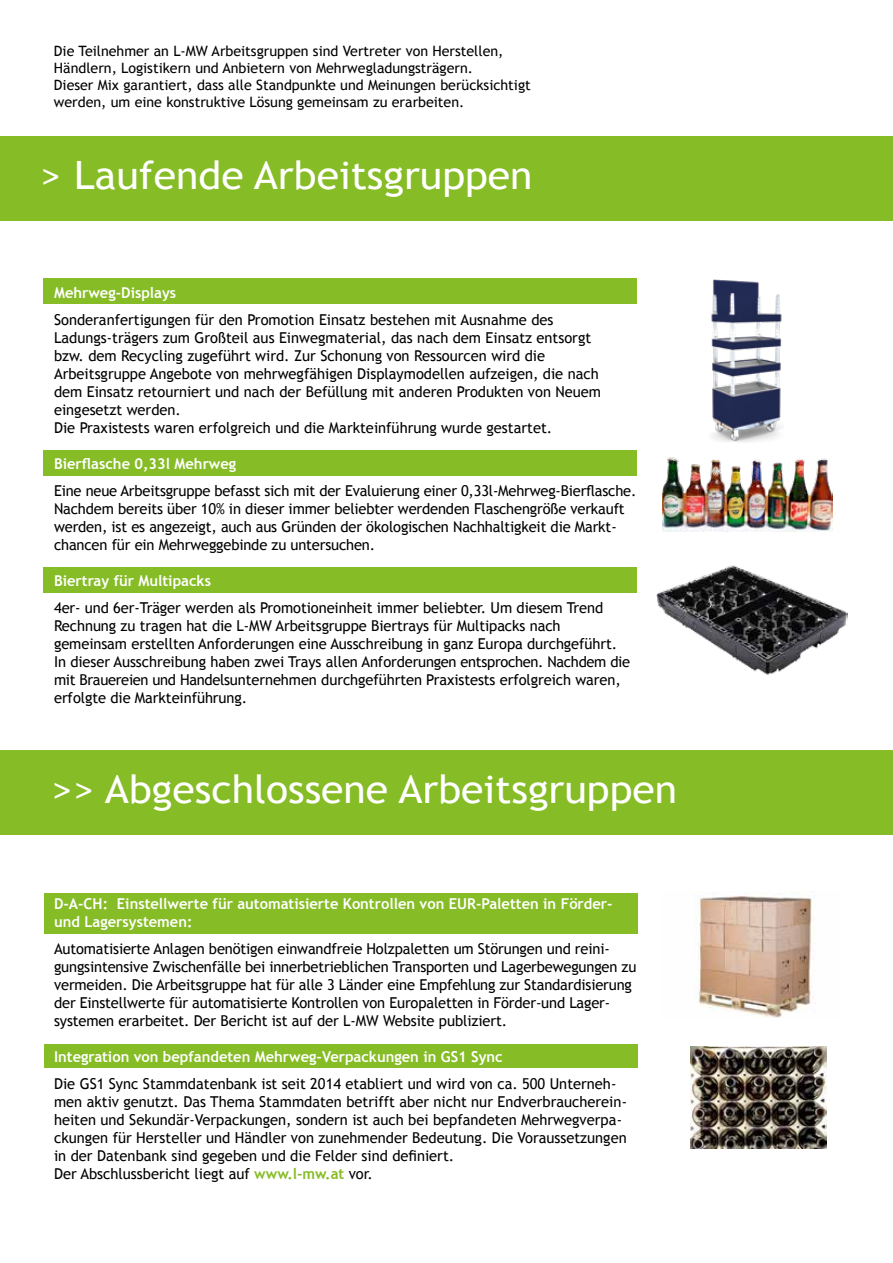
<style>
.page{position:relative;width:893px;height:1263px;background:#fff}
.page>*{position:absolute;margin:0;border:0;box-sizing:border-box;transform-origin:0 0}
.t1{font:39px "Trebuchet MS";color:#fff;scale:1.05 1}
.t2{font:15px/18px "Trebuchet MS";letter-spacing:-.005em;color:#000}
.t3{font:700 15px/18px "Trebuchet MS";color:#fff}
.t4{font:14.25px/17.1px "Trebuchet MS";color:#000}
.s1{font-weight:700;color:#86bc25}
</style>
<div class="page">
<div style="left:0;top:750px;width:893px;height:85px;background:#86bc25"></div>
<div style="left:0;top:136px;width:893px;height:85px;background:#86bc25"></div>
<img style="left:711px;top:279px;width:71px;height:160px">
<img style="left:663px;top:439px;width:170px;height:93px">
<img style="left:656px;top:565px;width:192px;height:110px">
<div style="left:44px;top:279px;width:593px;height:25px;background:#86bc25"></div>
<div style="left:44px;top:450px;width:593px;height:25px;background:#86bc25"></div>
<div style="left:44px;top:568px;width:593px;height:25px;background:#86bc25"></div>
<div style="left:45px;top:893px;width:593px;height:41px;background:#86bc25"></div>
<div style="left:45px;top:1044px;width:593px;height:24px;background:#86bc25"></div>
<img style="left:695px;top:891px;width:121px;height:126px">
<img style="left:690px;top:1046px;width:136px;height:102px">
<p class="t4" style="left:54px;top:43px;width:478px">Die Teilnehmer an L-MW Arbeitsgruppen sind Vertreter von Herstellen, Händlern, Logistikern und Anbietern von Mehrwegladungsträgern.<br>Dieser Mix garantiert, dass alle Standpunkte und Meinungen berücksichtigt werden, um eine konstruktive Lösung gemeinsam zu erarbeiten.</p>
<h1 class="t1" style="left:40px;top:158px;width:470px">&gt; Laufende Arbeitsgruppen</h1>
<p class="t3" style="left:54px;top:285px;width:124px">Mehrweg-Displays</p>
<p class="t2" style="left:54px;top:311px;width:548px">Sonderanfertigungen für den Promotion Einsatz bestehen mit Ausnahme des Ladungs-trägers zum Großteil aus Einwegmaterial, das nach dem Einsatz entsorgt bzw. dem Recycling zugeführt wird. Zur Schonung von Ressourcen wird die Arbeitsgruppe Angebote von mehrwegfähigen Displaymodellen aufzeigen, die nach dem Einsatz retourniert und nach der Befüllung mit anderen Produkten von Neuem eingesetzt werden.<br>Die Praxistests waren erfolgreich und die Markteinführung wurde gestartet.</p>
<p class="t3" style="left:54px;top:454px;width:184px">Bierflasche 0,33l Mehrweg</p>
<p class="t2" style="left:54px;top:482px;width:584px">Eine neue Arbeitsgruppe befasst sich mit der Evaluierung einer 0,33l-Mehrweg-Bierflasche.<br>Nachdem bereits über 10% in dieser immer beliebter werdenden Flaschengröße verkauft werden, ist es angezeigt, auch aus Gründen der ökologischen Nachhaltigkeit die Markt&shy;chancen für ein Mehrweggebinde zu untersuchen.</p>
<p class="t3" style="left:54px;top:573px;width:158px">Biertray für Multipacks</p>
<p class="t2" style="left:54px;top:599px;width:578px">4er- und 6er-Träger werden als Promotioneinheit immer beliebter. Um diesem Trend Rechnung zu tragen hat die L-MW Arbeitsgruppe Biertrays für Multipacks nach gemeinsam erstellten Anforderungen eine Ausschreibung in ganz Europa durchgeführt.<br>In dieser Ausschreibung haben zwei Trays allen Anforderungen entsprochen. Nachdem die mit Brauereien und Handelsunternehmen durchgeführten Praxistests erfolgreich waren, erfolgte die Markteinführung.</p>
<h1 class="t1" style="left:52px;top:772px;width:597px">&gt;&gt; Abgeschlossene Arbeitsgruppen</h1>
<p class="t3" style="left:54px;top:896px;width:560px">D-A-CH: Einstellwerte für automatisierte Kontrollen von EUR-Paletten in Förder&shy;und Lagersystemen:</p>
<p class="t2" style="left:54px;top:941px;width:584px">Automatisierte Anlagen benötigen einwandfreie Holzpaletten um Störungen und reini&shy;gungsintensive Zwischenfälle bei innerbetrieblichen Transporten und Lagerbewegungen zu vermeiden. Die Arbeitsgruppe hat für alle 3 Länder eine Empfehlung zur Standardisierung der Einstellwerte für automatisierte Kontrollen von Europaletten in Förder-und Lager&shy;systemen erarbeitet. Der Bericht ist auf der L-MW Website publiziert.</p>
<p class="t3" style="left:54px;top:1049px;width:450px">Integration von bepfandeten Mehrweg-Verpackungen in GS1 Sync</p>
<p class="t2" style="left:54px;top:1076px;width:574px">Die GS1 Sync Stammdatenbank ist seit 2014 etabliert und wird von ca. 500 Unterneh&shy;men aktiv genutzt. Das Thema Stammdaten betrifft aber nicht nur Endverbraucherein&shy;heiten und Sekundär-Verpackungen, sondern ist auch bei bepfandeten Mehrwegverpa&shy;ckungen für Hersteller und Händler von zunehmender Bedeutung. Die Voraussetzungen in der Datenbank sind gegeben und die Felder sind definiert.<br>Der Abschlussbericht liegt auf <span class="s1">www.l-mw.at</span> vor.</p>
</div>
